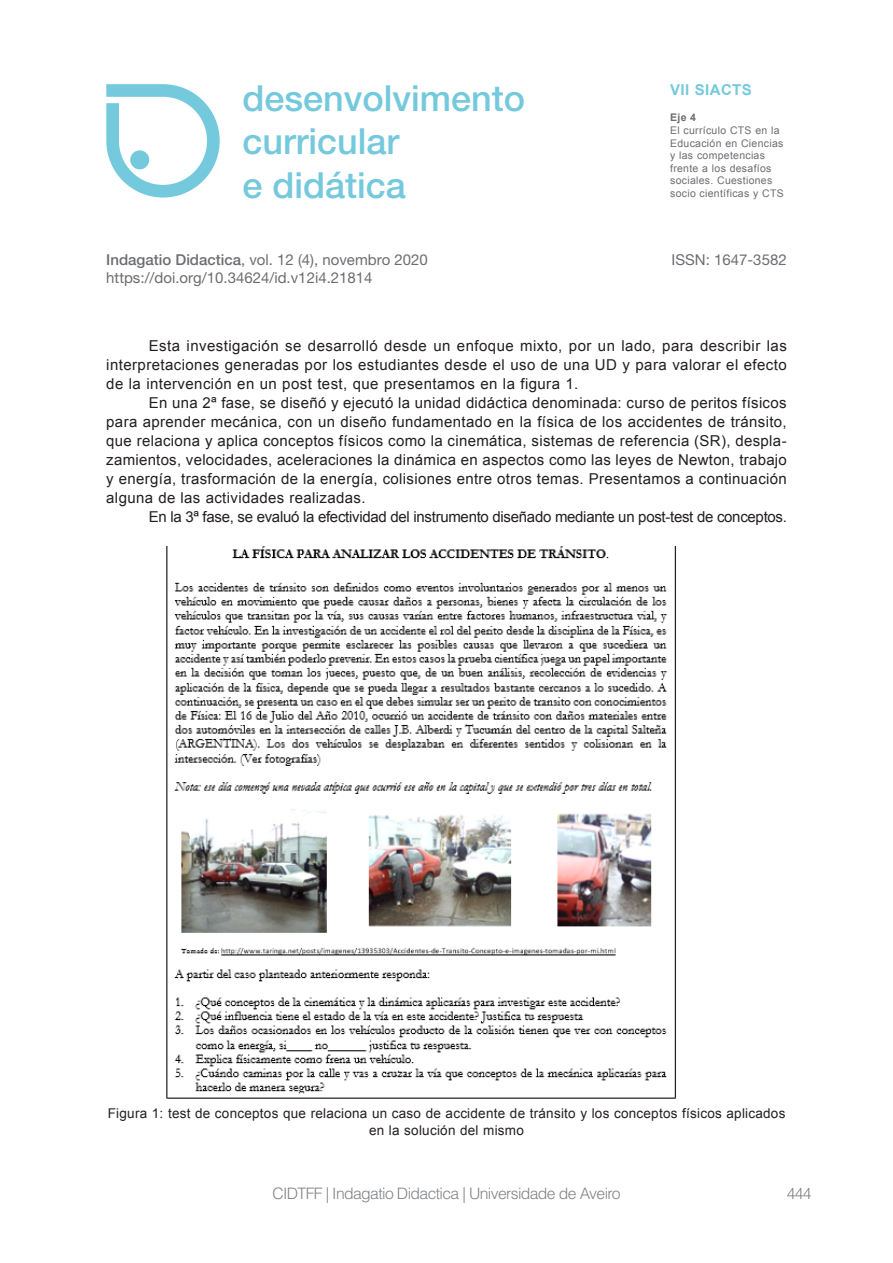
<style>
.page{position:relative;width:893px;height:1263px;background:#fff}
.page>*{position:absolute;margin:0;border:0;box-sizing:border-box;transform-origin:0 0}
.t1{font:500 36px/43.2px "Helvetica Neue LT Pro";color:#75c9dc}
.t2{font:300 15.75px "Helvetica LT Std";letter-spacing:-.04em;color:#808285}
.Paragrafo{font:15px/19px "Arial";letter-spacing:.025em;color:#231f20;text-align:justify}
.t3{font:15px/18px "Helvetica Neue LT Pro";color:#6c6d70}
.Paragrafo-2{font:15px "Arial";letter-spacing:-.02em;color:#231f20}
.t4{font:700 15px "Arial";letter-spacing:.03em;color:#75c9dc}
.Legenda{font:13.5px/17.4px "Arial";letter-spacing:.02em;color:#231f20;text-align:center}
.t5{font:10.5px/12.6px "Arial";letter-spacing:.03em;color:#6c6d70}
.t6{font:700 10.5px "Arial";color:#6c6d70}
.s1{font-weight:500}
</style>
<div class="page">
<svg style="left:106px;top:84px;width:114px;height:114px"></svg>
<div style="left:130px;top:150px;width:19px;height:19px;background:#75c9dc;border-radius:50%"></div>
<img style="left:166px;top:546px;width:510px;height:553px">
<h1 class="t1" style="left:242px;top:76px;width:284px">desenvolvimento curricular<br>e didática</h1>
<p class="t4" style="left:670px;top:80px;width:83px">VII SIACTS</p>
<p class="t6" style="left:670px;top:111px;width:27px">Eje 4</p>
<p class="t5" style="left:670px;top:124px;width:115px">El currículo CTS en la<br>Educación en Ciencias y las competencias frente a los desafíos sociales. Cuestiones socio científicas y CTS</p>
<p class="t3" style="left:106px;top:250px;width:323px"><span class="s1">Indagatio Didactica</span>, vol. 12 (4), novembro 2020 https://doi.org/10.34624/id.v12i4.21814</p>
<p class="t3" style="left:672px;top:250px;width:117px">ISSN: 1647-3582</p>
<p class="Paragrafo" style="left:106px;top:336px;width:682px;text-indent:43px">Esta investigación se desarrolló desde un enfoque mixto, por un lado, para describir las interpretaciones generadas por los estudiantes desde el uso de una UD y para valorar el efecto de la intervención en un post test, que presentamos en la figura 1.</p>
<p class="Paragrafo" style="left:106px;top:394px;width:682px;text-indent:43px">En una 2ª fase, se diseñó y ejecutó la unidad didáctica denominada: curso de peritos físicos para aprender mecánica, con un diseño fundamentado en la física de los accidentes de tránsito, que relaciona y aplica conceptos físicos como la cinemática, sistemas de referencia (SR), despla&shy;zamientos, velocidades, aceleraciones la dinámica en aspectos como las leyes de Newton, trabajo y energía, trasformación de la energía, colisiones entre otros temas. Presentamos a continuación alguna de las actividades realizadas.</p>
<p class="Paragrafo-2" style="left:149px;top:507px;width:640px">En la 3ª fase, se evaluó la efectividad del instrumento diseñado mediante un post-test de conceptos.</p>
<p class="Legenda" style="left:108px;top:1105px;width:679px">Figura 1: test de conceptos que relaciona un caso de accidente de tránsito y los conceptos físicos aplicados en la solución del mismo</p>
<p class="t2" style="left:272px;top:1184px;width:350px">CIDTFF | Indagatio Didactica | Universidade de Aveiro</p>
<p class="t2" style="left:787px;top:1184px;width:27px">444</p>
</div>
